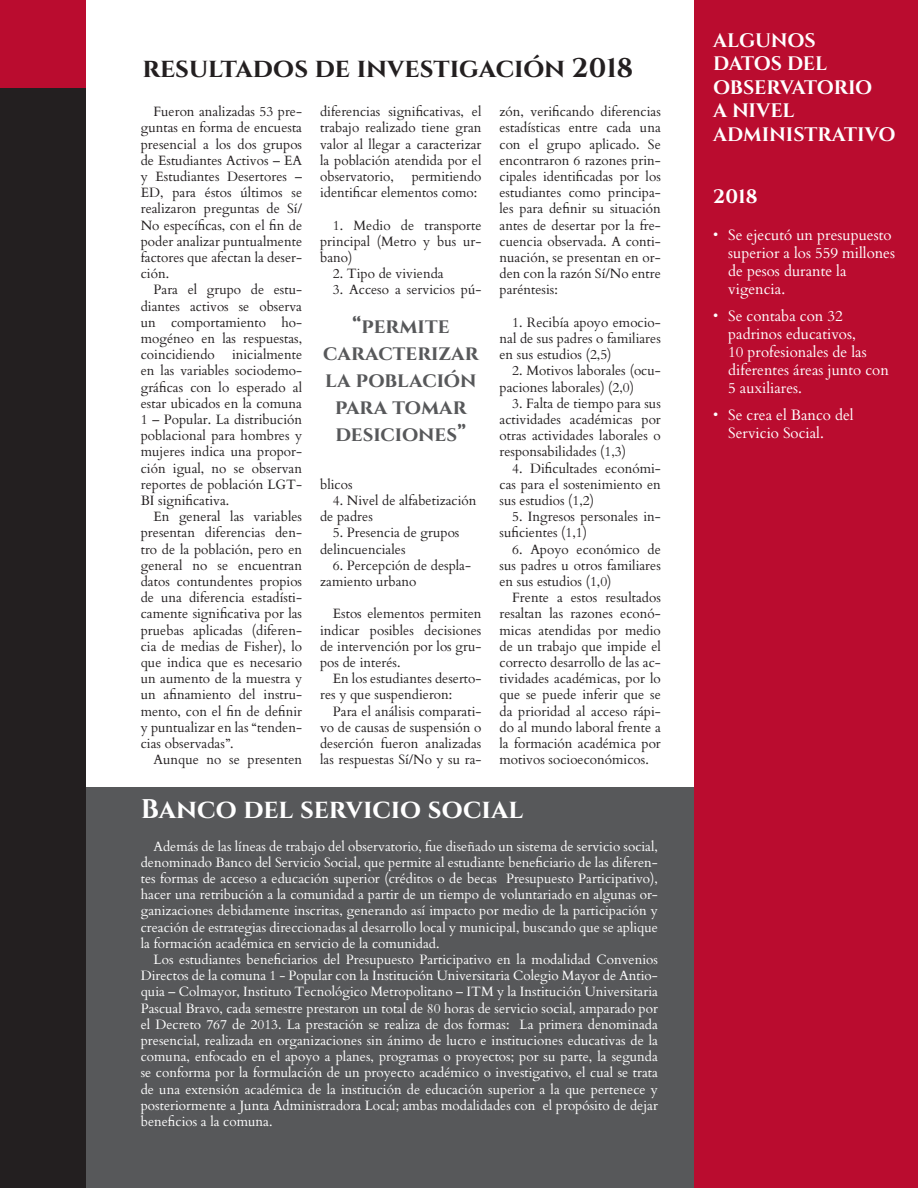
<style>
.page{position:relative;width:918px;height:1188px;background:#231f20}
.page>*{position:absolute;margin:0;border:0;box-sizing:border-box;transform-origin:0 0}
.head1{font:700 27px "Cinzel";color:#231f20}
.head1-white{font:700 27px "Cinzel";color:#fff}
.quote{font:700 21px/27px "Cinzel";color:#57585a;text-align:center}
.side-head{font:700 19.5px/23.4px "Cinzel";letter-spacing:-.01em;color:#fff}
.t1{font:15px/18px "Cardo";color:#fff}
.para{font:13.5px/16.2px "Cardo";color:#231f20;text-align:justify}
.para-white{font:13.5px/16.2px "Cardo";color:#fff;text-align:justify}
</style>
<div class="page">
<div style="left:0;top:0;width:918px;height:88px;background:#ba0c2f"></div>
<div style="left:86px;top:0;width:817px;height:1188px;background:#fff"></div>
<div style="left:86px;top:788px;width:630px;height:400px;background:#57585a"></div>
<div style="left:695px;top:0;width:223px;height:1188px;background:#ba0c2f"></div>
<p class="head1" style="left:142px;top:52px;width:492px">resultados de investigación 2018</p>
<p class="para" style="left:141px;top:103px;width:163px;text-indent:13px">Fueron analizadas 53 pre&shy;guntas en forma de encuesta presencial a los dos grupos de Estudiantes Activos – EA y Estudiantes Desertores – ED, para éstos últimos se realizaron preguntas de Sí/ No específicas, con el fin de poder analizar puntualmente factores que afectan la deser&shy;ción.</p>
<p class="para" style="left:141px;top:281px;width:163px;text-indent:13px">Para el grupo de estu&shy;diantes activos se observa un comportamiento ho&shy;mogéneo en las respuestas, coincidiendo</p>
<p class="para" style="left:141px;top:346px;width:163px;text-indent:91px">inicialmente en las variables sociodemo&shy;gráficas con lo esperado al estar ubicados en la comuna 1 – Popular. La distribución poblacional para hombres y mujeres indica una propor&shy;ción igual, no se observan reportes de población LGT-BI significativa.</p>
<p class="para" style="left:141px;top:508px;width:163px;text-indent:13px">En general las variables presentan diferencias den&shy;tro de la población, pero en general no se encuentran datos contundentes propios de una diferencia estadísti&shy;camente significativa por las pruebas aplicadas (diferen&shy;cia de medias de Fisher), lo que indica que es necesario un aumento de la muestra y un afinamiento del instru&shy;mento, con el fin de definir y puntualizar en las “tenden&shy;cias observadas”.</p>
<p class="para" style="left:154px;top:751px;width:150px">Aunque no se presenten</p>
<p class="para" style="left:320px;top:103px;width:163px">diferencias significativas, el trabajo realizado tiene gran valor al llegar a caracterizar la población atendida por el observatorio,</p>
<p class="para" style="left:320px;top:168px;width:163px;text-indent:92px">permitiendo identificar elementos como:</p>
<p class="para" style="left:320px;top:216px;width:163px;text-indent:13px">1. Medio de transporte principal (Metro y bus ur&shy;bano)</p>
<p class="para" style="left:333px;top:265px;width:112px">2. Tipo de vivienda</p>
<p class="para" style="left:333px;top:281px;width:150px">3. Acceso a servicios pú-</p>
<p class="quote" style="left:323px;top:314px;width:157px">“permite caracterizar la población para tomar desiciones”</p>
<p class="para" style="left:320px;top:475px;width:34px">blicos</p>
<p class="para" style="left:320px;top:492px;width:158px;text-indent:13px">4. Nivel de alfabetización de padres</p>
<p class="para" style="left:320px;top:524px;width:141px;text-indent:13px">5. Presencia de grupos delincuenciales</p>
<p class="para" style="left:320px;top:556px;width:153px;text-indent:13px">6. Percepción de despla&shy;zamiento urbano</p>
<p class="para" style="left:320px;top:605px;width:163px;text-indent:13px">Estos elementos permiten indicar posibles decisiones de intervención por los gru&shy;pos de interés.</p>
<p class="para" style="left:320px;top:670px;width:163px;text-indent:13px">En los estudiantes deserto&shy;res y que suspendieron:</p>
<p class="para" style="left:320px;top:702px;width:163px;text-indent:13px">Para el análisis comparati&shy;vo de causas de suspensión o deserción fueron analizadas las respuestas Sí/No y su ra-</p>
<p class="para" style="left:500px;top:103px;width:163px">zón, verificando diferencias estadísticas entre cada una con el grupo aplicado. Se encontraron 6 razones prin&shy;cipales identificadas por los estudiantes como principa&shy;les para definir su situación antes de desertar por la fre&shy;cuencia observada. A conti&shy;nuación, se presentan en or&shy;den con la razón Sí/No entre paréntesis:</p>
<p class="para" style="left:500px;top:313px;width:163px;text-indent:13px">1. Recibía apoyo emocio&shy;nal de sus padres o familiares en sus estudios (2,5)</p>
<p class="para" style="left:500px;top:362px;width:163px;text-indent:13px">2. Motivos laborales (ocu&shy;paciones laborales) (2,0)</p>
<p class="para" style="left:500px;top:394px;width:163px;text-indent:13px">3. Falta de tiempo para sus actividades académicas por otras actividades laborales o responsabilidades (1,3)</p>
<p class="para" style="left:500px;top:459px;width:163px;text-indent:13px">4. Dificultades económi&shy;cas para el sostenimiento en sus estudios (1,2)</p>
<p class="para" style="left:500px;top:508px;width:163px;text-indent:13px">5. Ingresos personales in&shy;suficientes (1,1)</p>
<p class="para" style="left:500px;top:540px;width:163px;text-indent:13px">6. Apoyo económico de sus padres u otros familiares en sus estudios (1,0)</p>
<p class="para" style="left:500px;top:589px;width:163px;text-indent:13px">Frente a estos resultados resaltan las razones econó&shy;micas atendidas por medio de un trabajo que impide el correcto desarrollo de las ac&shy;tividades académicas, por lo que se puede inferir que se da prioridad al acceso rápi&shy;do al mundo laboral frente a la formación académica por motivos socioeconómicos.</p>
<p class="head1-white" style="left:141px;top:793px;width:384px">Banco del servicio social</p>
<p class="para-white" style="left:141px;top:837px;width:519px;text-indent:13px">Además de las líneas de trabajo del observatorio, fue diseñado un sistema de servicio social, denominado Banco del Servicio Social, que permite al estudiante beneficiario de las diferen&shy;tes formas de acceso a educación superior (créditos o de becas Presupuesto Participativo), hacer una retribución a la comunidad a partir de un tiempo de voluntariado en algunas or&shy;ganizaciones debidamente inscritas, generando así impacto por medio de la participación y creación de estrategias direccionadas al desarrollo local y municipal, buscando que se aplique la formación académica en servicio de la comunidad.</p>
<p class="para-white" style="left:141px;top:951px;width:519px;text-indent:13px">Los estudiantes beneficiarios del Presupuesto Participativo en la modalidad Convenios Directos de la comuna 1 - Popular con la Institución Universitaria Colegio Mayor de Antio&shy;quia – Colmayor, Instituto Tecnológico Metropolitano – ITM y la Institución Universitaria Pascual Bravo, cada semestre prestaron un total de 80 horas de servicio social, amparado por el Decreto 767 de 2013. La prestación se realiza de dos formas: La primera denominada presencial, realizada en organizaciones sin ánimo de lucro e instituciones educativas de la comuna, enfocado en el apoyo a planes, programas o proyectos; por su parte, la segunda se conforma por la formulación de un proyecto académico o investigativo, el cual se trata de una extensión académica de la institución de educación superior a la que pertenece y posteriormente a Junta Administradora Local; ambas modalidades con el propósito de dejar beneficios a la comuna.</p>
<p class="side-head" style="left:713px;top:30px;width:184px">ALGUNOS<br>DATOS DEL<br>OBSERVATORIO<br>A NIVEL<br>ADMINISTRATIVO</p>
<p class="side-head" style="left:713px;top:186px;width:46px">2018</p>
<p class="t1" style="left:728px;top:226px;width:168px;text-indent:-15px">• Se ejecutó un presupuesto superior a los 559 millones de pesos durante la vigencia.</p>
<p class="t1" style="left:728px;top:306px;width:162px;text-indent:-15px">• Se contaba con 32 padrinos educativos,<br>10 profesionales de las diferentes áreas junto con<br>5 auxiliares.</p>
<p class="t1" style="left:728px;top:405px;width:127px;text-indent:-15px">• Se crea el Banco del<br>Servicio Social.</p>
</div>
